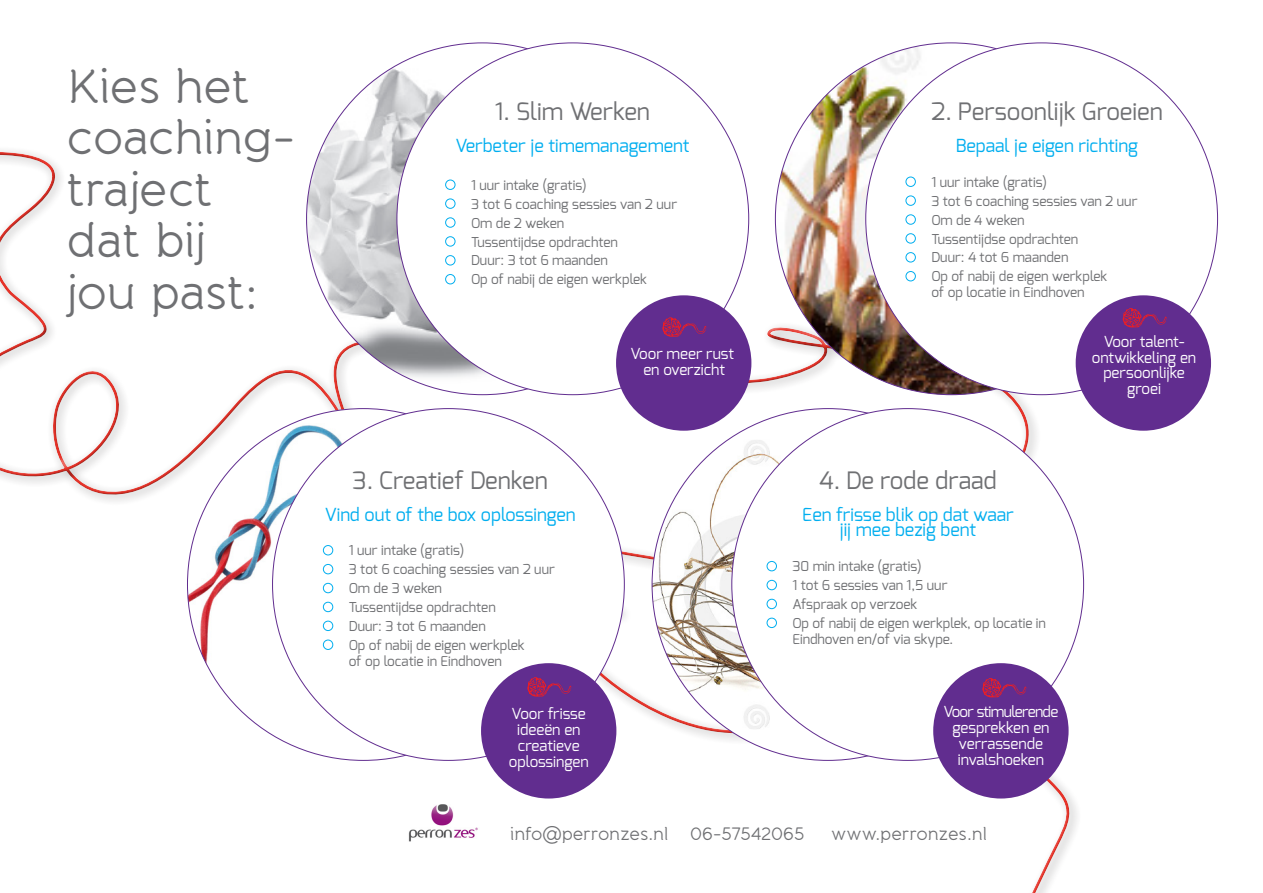
<style>
.page{position:relative;width:1263px;height:893px;background:#fff}
.page>*{position:absolute;margin:0;border:0;box-sizing:border-box;transform-origin:0 0}
.t1{font:48px/51.6px "Banda";letter-spacing:-.01em;color:#6f7073}
.t2{font:24px "Exo";color:#6f7073}
.t3{font:18px "Exo";color:#00aeef}
.t4{font:18px "Banda";letter-spacing:-.005em;color:#6f7073}
.t5{font:15.15px "Exo";color:#fff}
.t6{font:15.15px "Exo";letter-spacing:-.04em;color:#fff}
.t7{font:13.65px/15.9px "Exo";color:#6f7073}
</style>
<div class="page">
<img style="left:775px;top:43px;width:352px;height:352px">
<img style="left:307px;top:49px;width:219px;height:340px">
<div style="left:397px;top:43px;width:352px;height:352px;background:#fff;border-radius:50%"></div>
<div style="left:445px;top:180px;width:10px;height:10px;border:1px solid #00aeef;border-radius:50%"></div>
<div style="left:445px;top:199px;width:10px;height:10px;border:1px solid #00aeef;border-radius:50%"></div>
<div style="left:445px;top:217px;width:10px;height:11px;border:1px solid #00aeef;border-radius:50%"></div>
<div style="left:445px;top:236px;width:10px;height:11px;border:1px solid #00aeef;border-radius:50%"></div>
<div style="left:445px;top:255px;width:10px;height:10px;border:1px solid #00aeef;border-radius:50%"></div>
<div style="left:445px;top:274px;width:10px;height:10px;border:1px solid #00aeef;border-radius:50%"></div>
<div style="left:866px;top:43px;width:351px;height:352px;background:#fff;border-radius:50%"></div>
<div style="left:905px;top:177px;width:11px;height:10px;border:1px solid #00aeef;border-radius:50%"></div>
<div style="left:905px;top:196px;width:11px;height:10px;border:1px solid #00aeef;border-radius:50%"></div>
<div style="left:905px;top:214px;width:11px;height:11px;border:1px solid #00aeef;border-radius:50%"></div>
<div style="left:905px;top:233px;width:11px;height:11px;border:1px solid #00aeef;border-radius:50%"></div>
<div style="left:905px;top:252px;width:11px;height:10px;border:1px solid #00aeef;border-radius:50%"></div>
<div style="left:905px;top:271px;width:11px;height:10px;border:1px solid #00aeef;border-radius:50%"></div>
<div style="left:616px;top:295px;width:135px;height:136px;background:#612d8f;border-radius:50%"></div>
<div style="left:1076px;top:295px;width:135px;height:136px;background:#612d8f;border-radius:50%"></div>
<img style="left:652px;top:440px;width:155px;height:289px">
<img style="left:187px;top:409px;width:227px;height:303px">
<div style="left:273px;top:409px;width:351px;height:351px;background:#fff;border-radius:50%"></div>
<div style="left:323px;top:545px;width:10px;height:10px;border:1px solid #00aeef;border-radius:50%"></div>
<div style="left:323px;top:564px;width:10px;height:10px;border:1px solid #00aeef;border-radius:50%"></div>
<div style="left:323px;top:583px;width:10px;height:10px;border:1px solid #00aeef;border-radius:50%"></div>
<div style="left:323px;top:602px;width:10px;height:10px;border:1px solid #00aeef;border-radius:50%"></div>
<div style="left:323px;top:621px;width:10px;height:10px;border:1px solid #00aeef;border-radius:50%"></div>
<div style="left:323px;top:640px;width:10px;height:10px;border:1px solid #00aeef;border-radius:50%"></div>
<div style="left:732px;top:409px;width:351px;height:351px;background:#fff;border-radius:50%"></div>
<div style="left:767px;top:561px;width:10px;height:10px;border:1px solid #00aeef;border-radius:50%"></div>
<div style="left:767px;top:580px;width:10px;height:10px;border:1px solid #00aeef;border-radius:50%"></div>
<div style="left:767px;top:599px;width:10px;height:10px;border:1px solid #00aeef;border-radius:50%"></div>
<div style="left:767px;top:618px;width:10px;height:10px;border:1px solid #00aeef;border-radius:50%"></div>
<div style="left:933px;top:663px;width:135px;height:135px;background:#612d8f;border-radius:50%"></div>
<div style="left:481px;top:663px;width:135px;height:135px;background:#612d8f;border-radius:50%"></div>
<svg style="left:527px;top:677px;width:44px;height:20px"></svg>
<svg style="left:662px;top:317px;width:44px;height:20px"></svg>
<svg style="left:1122px;top:308px;width:45px;height:19px"></svg>
<svg style="left:982px;top:678px;width:44px;height:19px"></svg>
<p class="t1" style="left:67px;top:60px;width:230px">Kies het coaching&shy;traject</p>
<p class="t1" style="left:67px;top:215px;width:141px">dat bij</p>
<p class="t1" style="left:67px;top:267px;width:193px">jou past:</p>
<p class="t2" style="left:495px;top:96px;width:157px">1. Slim Werken</p>
<p class="t3" style="left:455px;top:134px;width:236px">Verbeter je timemanagement</p>
<p class="t7" style="left:471px;top:177px;width:117px">1 uur intake (gratis)</p>
<p class="t7" style="left:471px;top:196px;width:208px">3 tot 6 coaching sessies van 2 uur</p>
<p class="t7" style="left:471px;top:215px;width:95px">Om de 2 weken</p>
<p class="t7" style="left:471px;top:234px;width:149px">Tussentijdse opdrachten</p>
<p class="t7" style="left:471px;top:252px;width:139px">Duur: 3 tot 6 maanden</p>
<p class="t7" style="left:471px;top:271px;width:178px">Op of nabij de eigen werkplek</p>
<p class="t2" style="left:352px;top:465px;width:197px">3. Creatief Denken</p>
<p class="t3" style="left:325px;top:502px;width:252px">Vind out of the box oplossingen</p>
<p class="t7" style="left:349px;top:542px;width:117px">1 uur intake (gratis)</p>
<p class="t7" style="left:349px;top:561px;width:208px">3 tot 6 coaching sessies van 2 uur</p>
<p class="t7" style="left:349px;top:580px;width:95px">Om de 3 weken</p>
<p class="t7" style="left:349px;top:599px;width:149px">Tussentijdse opdrachten</p>
<p class="t7" style="left:349px;top:618px;width:139px">Duur: 3 tot 6 maanden</p>
<p class="t7" style="left:349px;top:637px;width:178px">Op of nabij de eigen werkplek</p>
<p class="t7" style="left:349px;top:653px;width:155px">of op locatie in Eindhoven</p>
<p class="t5" style="left:512px;top:704px;width:76px">Voor frisse</p>
<p class="t5" style="left:517px;top:720px;width:65px">ideeën en</p>
<p class="t5" style="left:518px;top:736px;width:63px">creatieve</p>
<p class="t5" style="left:509px;top:752px;width:81px">oplossingen</p>
<p class="t5" style="left:630px;top:344px;width:105px">Voor meer rust</p>
<p class="t5" style="left:643px;top:359px;width:83px">en overzicht</p>
<p class="t2" style="left:931px;top:96px;width:233px">2. Persoonlijk Groeien</p>
<p class="t3" style="left:956px;top:134px;width:184px">Bepaal je eigen richting</p>
<p class="t7" style="left:931px;top:174px;width:117px">1 uur intake (gratis)</p>
<p class="t7" style="left:931px;top:193px;width:208px">3 tot 6 coaching sessies van 2 uur</p>
<p class="t7" style="left:931px;top:212px;width:95px">Om de 4 weken</p>
<p class="t7" style="left:931px;top:231px;width:149px">Tussentijdse opdrachten</p>
<p class="t7" style="left:931px;top:249px;width:139px">Duur: 4 tot 6 maanden</p>
<p class="t7" style="left:931px;top:268px;width:178px">Op of nabij de eigen werkplek</p>
<p class="t7" style="left:931px;top:284px;width:155px">of op locatie in Eindhoven</p>
<p class="t2" style="left:819px;top:465px;width:179px">4. De rode draad</p>
<p class="t3" style="left:802px;top:502px;width:213px">Een frisse blik op dat waar</p>
<p class="t3" style="left:840px;top:518px;width:138px">jij mee bezig bent</p>
<p class="t7" style="left:792px;top:558px;width:131px">30 min intake (gratis)</p>
<p class="t7" style="left:792px;top:577px;width:157px">1 tot 6 sessies van 1,5 uur</p>
<p class="t7" style="left:792px;top:596px;width:126px">Afspraak op verzoek</p>
<p class="t7" style="left:792px;top:615px;width:255px">Op of nabij de eigen werkplek, op locatie in<br>Eindhoven en/of via skype.</p>
<p class="t6" style="left:944px;top:702px;width:116px">Voor stimulerende</p>
<p class="t5" style="left:952px;top:718px;width:99px">gesprekken en</p>
<p class="t5" style="left:959px;top:734px;width:86px">verrassende</p>
<p class="t5" style="left:958px;top:749px;width:88px">invalshoeken</p>
<p class="t5" style="left:1104px;top:331px;width:82px">Voor talent-</p>
<p class="t5" style="left:1092px;top:347px;width:106px">ontwikkeling en</p>
<p class="t5" style="left:1103px;top:363px;width:83px">persoonlijke</p>
<p class="t5" style="left:1127px;top:379px;width:35px">groei</p>
<p class="t4" style="left:510px;top:823px;width:295px">info@perronzes.nl 06-57542065</p>
<p class="t4" style="left:831px;top:823px;width:157px">www.perronzes.nl</p>
</div>
